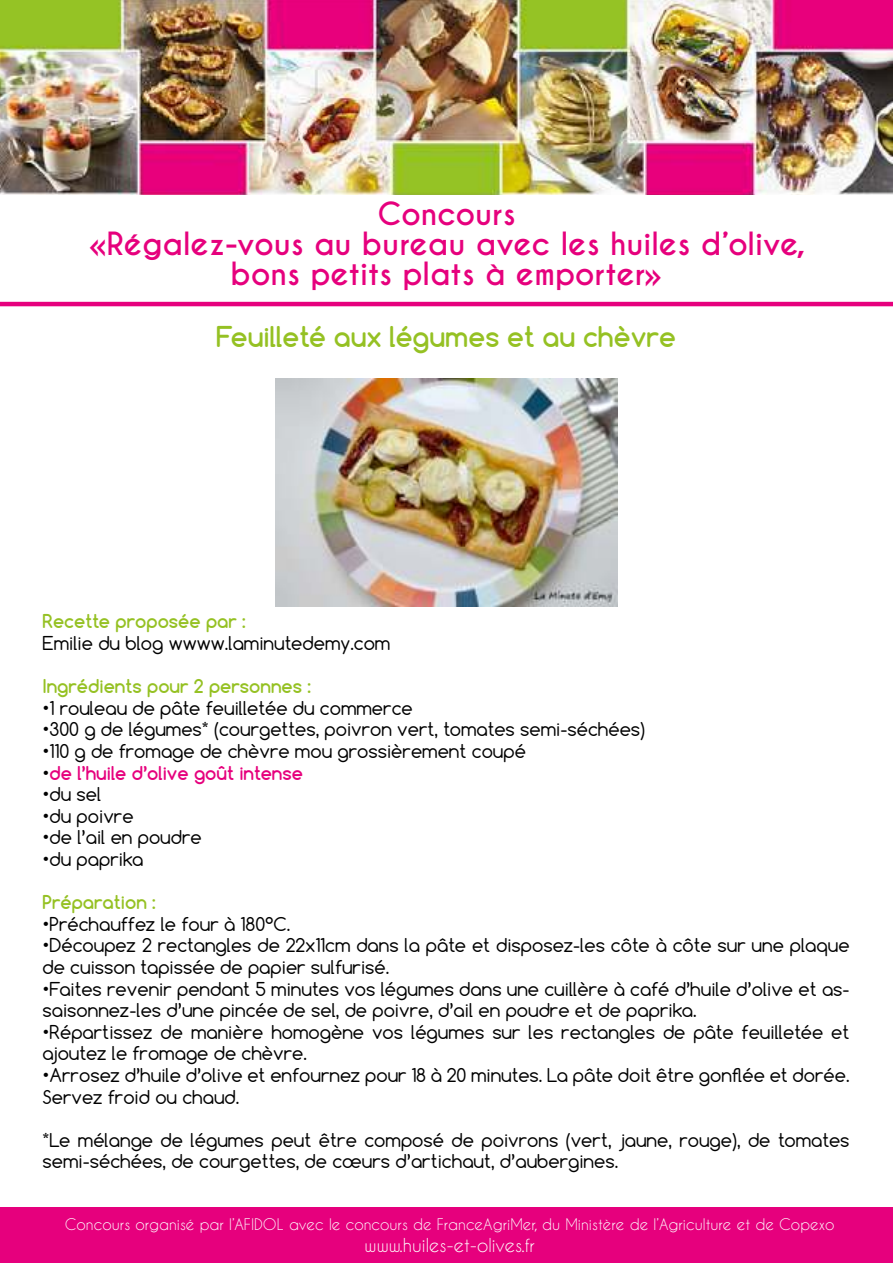
<style>
.page{position:relative;width:893px;height:1263px;background:#fff}
.page>*{position:absolute;margin:0;border:0;box-sizing:border-box;transform-origin:0 0}
.t1{font:700 30px/30px "Caviar Dreams";color:#e6007d;text-align:center}
.t2{font:700 27px "Comfortaa";color:#95c123}
.t3{font:18px/21.6px "Comfortaa";color:#000}
.t4{font:700 18px "Comfortaa";color:#95c123}
.t5{font:700 18px "Comfortaa";color:#e6007d}
.t6{font:18px "Caviar Dreams";color:#fff}
.t7{font:15px "Caviar Dreams";color:#fff}
.s1{font-weight:400;color:#000}
</style>
<div class="page">
<img style="left:0;top:0;width:893px;height:195px">
<img style="left:275px;top:378px;width:343px;height:228px">
<hr style="left:0;top:302px;width:893px;height:4px;background:#e6007d">
<div style="left:0;top:1208px;width:893px;height:55px;background:#e6007d"></div>
<h1 class="t1" style="left:89px;top:201px;width:718px">Concours<br>«Régalez-vous au bureau avec les huiles d’olive, bons petits plats à emporter»</h1>
<h2 class="t2" style="left:216px;top:326px;width:461px">Feuilleté aux légumes et au chèvre</h2>
<p class="t4" style="left:43px;top:614px;width:205px">Recette proposée par :</p>
<p class="t3" style="left:43px;top:634px;width:349px">Emilie du blog wwww.laminutedemy.com</p>
<p class="t4" style="left:43px;top:679px;width:270px">Ingrédients pour 2 personnes :</p>
<p class="t3" style="left:43px;top:699px;width:372px">•1 rouleau de pâte feuilletée du commerce</p>
<p class="t3" style="left:43px;top:721px;width:604px">•300 g de légumes* (courgettes, poivron vert, tomates semi-séchées)</p>
<p class="t3" style="left:43px;top:742px;width:485px">•110 g de fromage de chèvre mou grossièrement coupé</p>
<p class="t5" style="left:43px;top:765px;width:262px"><span class="s1">•</span>de l’huile d’olive goût intense</p>
<p class="t3" style="left:43px;top:785px;width:60px">•du sel</p>
<p class="t3" style="left:43px;top:807px;width:93px">•du poivre</p>
<p class="t3" style="left:43px;top:829px;width:161px">•de l’ail en poudre</p>
<p class="t3" style="left:43px;top:850px;width:103px">•du paprika</p>
<p class="t4" style="left:43px;top:895px;width:115px">Préparation :</p>
<p class="t3" style="left:43px;top:915px;width:249px">•Préchauffez le four à 180°C.</p>
<p class="t3" style="left:43px;top:937px;width:808px">•Découpez 2 rectangles de 22x11cm dans la pâte et disposez-les côte à côte sur une plaque de cuisson tapissée de papier sulfurisé.</p>
<p class="t3" style="left:43px;top:980px;width:809px">•Faites revenir pendant 5 minutes vos légumes dans une cuillère à café d’huile d’olive et as&shy;saisonnez-les d’une pincée de sel, de poivre, d’ail en poudre et de paprika.</p>
<p class="t3" style="left:43px;top:1023px;width:809px">•Répartissez de manière homogène vos légumes sur les rectangles de pâte feuilletée et ajoutez le fromage de chèvre.</p>
<p class="t3" style="left:43px;top:1065px;width:809px">•Arrosez d’huile d’olive et enfournez pour 18 à 20 minutes. La pâte doit être gonlée et dorée.<br>Servez froid ou chaud.</p>
<p class="t3" style="left:43px;top:1131px;width:809px">*Le mélange de légumes peut être composé de poivrons (vert, jaune, rouge), de tomates semi-séchées, de courgettes, de cœurs d’artichaut, d’aubergines.</p>
<p class="t7" style="left:65px;top:1218px;width:771px">Concours organisé par l’AFIDOL avec le concours de FranceAgriMer, du Ministère de l’Agriculture et de Copexo</p>
<p class="t6" style="left:365px;top:1237px;width:172px">www.huiles-et-olives.fr</p>
</div>
